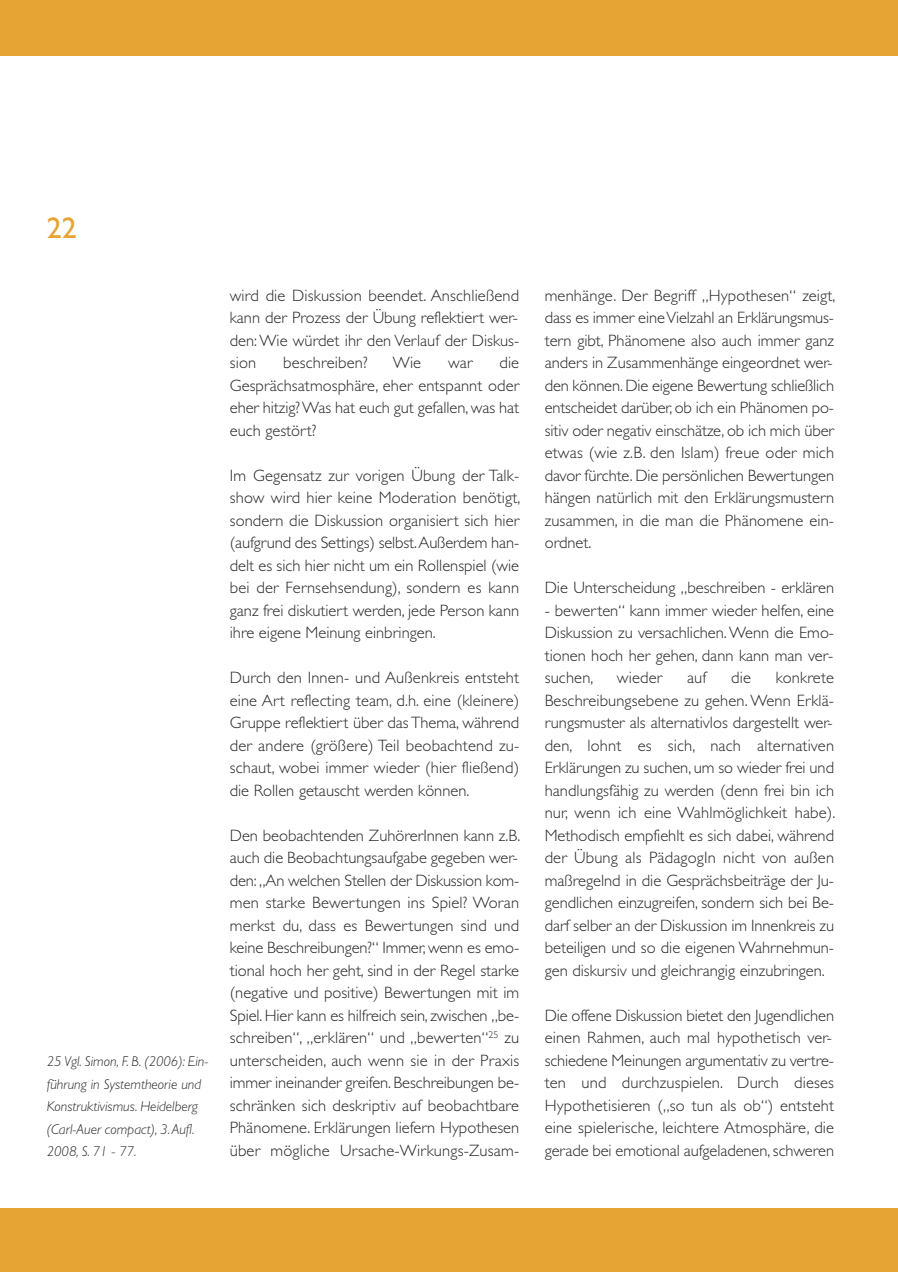
<style>
.page{position:relative;width:898px;height:1272px;background:#fff}
.page>*{position:absolute;margin:0;border:0;box-sizing:border-box;transform-origin:0 0}
.t1{font:30px "Gill Sans";color:#e6a434}
.t2{font:300 16.5px/22.5px "Gill Sans";color:#272627;text-align:justify}
.t3{font:italic 300 14.25px/22.5px "Gill Sans";color:#272627}
</style>
<div class="page">
<div style="left:0;top:1208px;width:897px;height:63px;background:#e6a434"></div>
<div style="left:0;top:0;width:897px;height:55px;background:#e6a434"></div>
<h1 class="t1" style="left:47px;top:217px;width:31px">22</h1>
<p class="t3" style="left:47px;top:1051px;width:163px">25 Vgl. Simon, F. B. (2006): Ein&shy;führung in Systemtheorie und<br>Konstruktivismus. Heidelberg (Carl-Auer compact), 3.Aufl.<br>2008, S. 71 - 77.</p>
<p class="t2" style="left:230px;top:285px;width:291px">wird die Diskussion beendet. Anschließend kann der Prozess der Übung reflektiert wer&shy;den:Wie würdet ihr den Verlauf der Diskus&shy;sion</p>
<p class="t2" style="left:283px;top:353px;width:86px">beschreiben?</p>
<p class="t2" style="left:392px;top:353px;width:30px">Wie</p>
<p class="t2" style="left:448px;top:353px;width:26px">war</p>
<p class="t2" style="left:230px;top:353px;width:291px;text-indent:269px">die Gesprächsatmosphäre, eher entspannt oder eher hitzig?Was hat euch gut gefallen, was hat euch gestört?</p>
<p class="t2" style="left:230px;top:465px;width:292px">Im Gegensatz zur vorigen Übung der Talk&shy;show wird hier keine Moderation benötigt, sondern die Diskussion organisiert sich hier (aufgrund des Settings) selbst.Außerdem han&shy;delt es sich hier nicht um ein Rollenspiel (wie bei der Fernsehsendung), sondern es kann ganz frei diskutiert werden, jede Person kann ihre eigene Meinung einbringen.</p>
<p class="t2" style="left:230px;top:668px;width:291px">Durch den Innen- und Außenkreis entsteht eine Art reflecting team, d.h. eine (kleinere)<br>Gruppe reflektiert über dasThema, während der andere (größere) Teil beobachtend zu&shy;schaut, wobei immer wieder (hier fließend) die Rollen getauscht werden können.</p>
<p class="t2" style="left:230px;top:825px;width:292px;text-align:left">Den beobachtenden ZuhörerInnen kann z.B. auch die Beobachtungsaufgabe gegeben wer&shy;den: „An welchen Stellen der Diskussion kom&shy;men starke Bewertungen ins Spiel? Woran merkst du, dass es Bewertungen sind und keine Beschreibungen?“ Immer, wenn es emo&shy;tional hoch her geht, sind in der Regel starke (negative und positive) Bewertungen mit im Spiel. Hier kann es hilfreich sein, zwischen „be&shy;schreiben“, „erklären“ und „bewerten“<sup>25</sup> zu unterscheiden, auch wenn sie in der Praxis immer ineinander greifen. Beschreibungen be&shy;schränken sich deskriptiv auf beobachtbare Phänomene. Erklärungen liefern Hypothesen über mögliche Ursache-Wirkungs-Zusam-</p>
<p class="t2" style="left:544px;top:285px;width:292px;text-align:left">menhänge. Der Begriff „Hypothesen“ zeigt, dass es immer eineVielzahl an Erklärungsmus&shy;tern gibt, Phänomene also auch immer ganz anders in Zusammenhänge eingeordnet wer&shy;den können. Die eigene Bewertung schließlich entscheidet darüber, ob ich ein Phänomen po&shy;sitiv oder negativ einschätze, ob ich mich über etwas (wie z.B. den Islam) freue oder mich davor fürchte. Die persönlichen Bewertungen hängen natürlich mit den Erklärungsmustern zusammen, in die man die Phänomene ein&shy;ordnet.</p>
<p class="t2" style="left:544px;top:578px;width:291px">Die Unterscheidung „beschreiben - erklären</p>
<p class="t2" style="left:544px;top:600px;width:291px">- bewerten“ kann immer wieder helfen, eine Diskussion zu versachlichen.Wenn die Emo&shy;tionen hoch her gehen, dann kann man ver&shy;suchen,</p>
<p class="t2" style="left:616px;top:668px;width:47px">wieder</p>
<p class="t2" style="left:686px;top:668px;width:21px">auf</p>
<p class="t2" style="left:731px;top:668px;width:21px">die</p>
<p class="t2" style="left:544px;top:668px;width:292px;text-align:left;text-indent:231px">konkrete Beschreibungsebene zu gehen. Wenn Erklä&shy;rungsmuster als alternativlos dargestellt wer&shy;den, lohnt es sich, nach alternativen Erklärungen zu suchen, um so wieder frei und handlungsfähig zu werden (denn frei bin ich nur, wenn ich eine Wahlmöglichkeit habe).<br>Methodisch empfiehlt es sich dabei, während der Übung als PädagogIn nicht von außen maßregelnd in die Gesprächsbeiträge der Ju&shy;gendlichen einzugreifen, sondern sich bei Be&shy;darf selber an der Diskussion im Innenkreis zu beteiligen und so die eigenen Wahrnehmun&shy;gen diskursiv und gleichrangig einzubringen.</p>
<p class="t2" style="left:544px;top:1005px;width:291px">Die offene Diskussion bietet den Jugendlichen einen Rahmen, auch mal hypothetisch ver&shy;schiedene Meinungen argumentativ zu vertre&shy;ten und durchzuspielen. Durch dieses Hypothetisieren („so tun als ob“) entsteht eine spielerische, leichtere Atmosphäre, die gerade bei emotional aufgeladenen, schweren</p>
</div>
